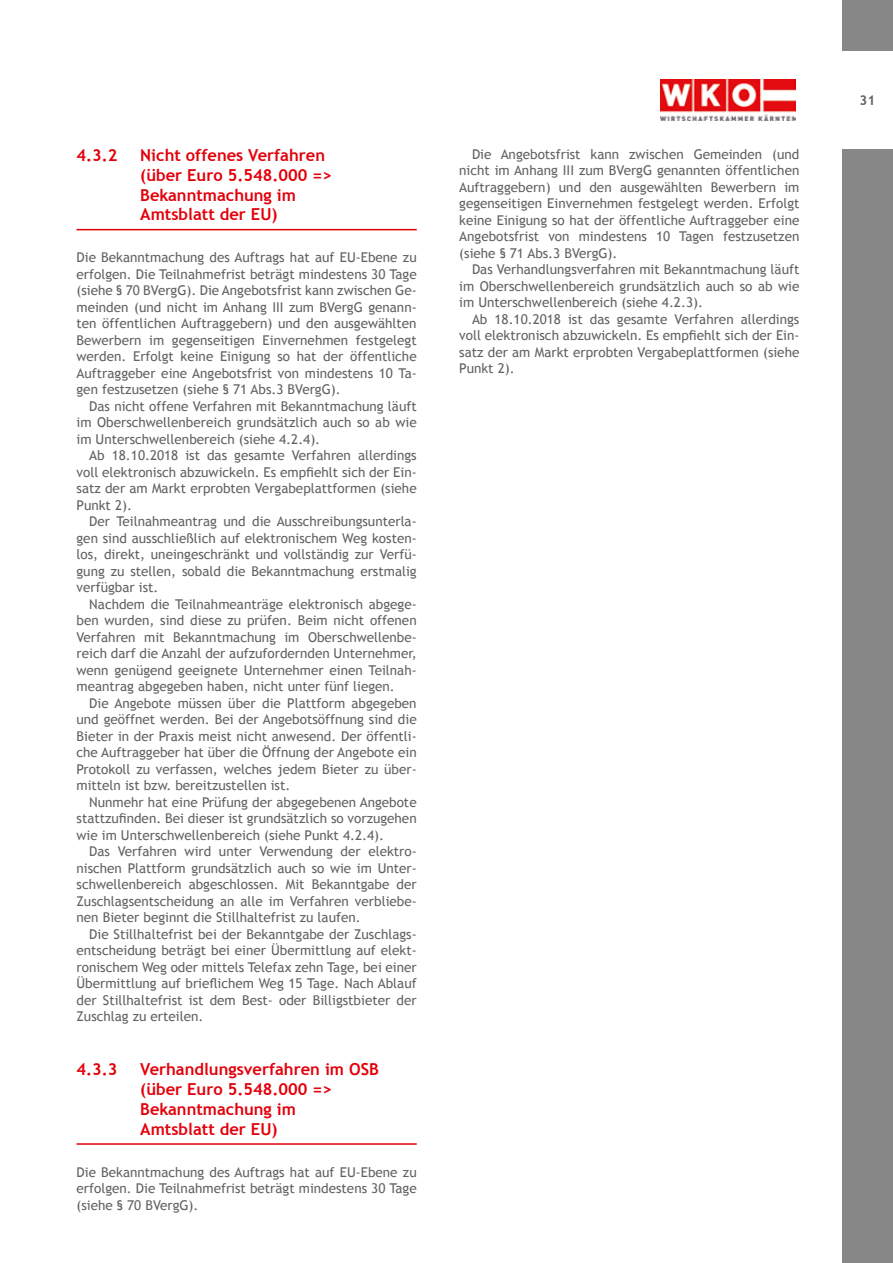
<style>
.page{position:relative;width:893px;height:1263px;background:#fff}
.page>*{position:absolute;margin:0;border:0;box-sizing:border-box;transform-origin:0 0}
.t1{font:700 16.5px/19.8px "Trebuchet MS";color:#e3000b}
.t2{font:13.5px/16.5px "Trebuchet MS";color:#626261;text-align:justify}
.t3{font:700 13.5px "Trebuchet MS";color:#626261}
</style>
<div class="page">
<div style="left:842px;top:149px;width:51px;height:1114px;background:#868786"></div>
<div style="left:842px;top:0;width:51px;height:51px;background:#868786"></div>
<img style="left:661px;top:79px;width:134px;height:42px">
<hr style="left:77px;top:229px;width:340px;height:1px;background:#e3000b">
<hr style="left:77px;top:1143px;width:340px;height:2px;background:#e3000b">
<p class="t1" style="left:77px;top:145px;width:43px">4.3.2</p>
<p class="t1" style="left:140px;top:145px;width:193px">Nicht offenes Verfahren (über Euro 5.548.000 =&gt;<br>Bekanntmachung im<br>Amtsblatt der EU)</p>
<p class="t2" style="left:77px;top:250px;width:342px">Die Bekanntmachung des Auftrags hat auf EU-Ebene zu erfolgen. Die Teilnahmefrist beträgt mindestens 30 Tage (siehe § 70 BVergG). Die Angebotsfrist kann zwischen Ge&shy;meinden (und nicht im Anhang III zum BVergG genann&shy;ten öffentlichen Auftraggebern) und den ausgewählten Bewerbern im gegenseitigen Einvernehmen festgelegt werden. Erfolgt keine Einigung so hat der öffentliche Auftraggeber eine Angebotsfrist von mindestens 10 Ta&shy;gen festzusetzen (siehe § 71 Abs.3 BVergG).</p>
<p class="t2" style="left:77px;top:398px;width:342px;text-indent:13px">Das nicht offene Verfahren mit Bekanntmachung läuft im Oberschwellenbereich grundsätzlich auch so ab wie im Unterschwellenbereich (siehe 4.2.4).</p>
<p class="t2" style="left:77px;top:448px;width:342px;text-indent:13px">Ab 18.10.2018 ist das gesamte Verfahren allerdings voll elektronisch abzuwickeln. Es empfiehlt sich der Ein&shy;satz der am Markt erprobten Vergabeplattformen (siehe Punkt 2).</p>
<p class="t2" style="left:77px;top:514px;width:342px;text-indent:13px">Der Teilnahmeantrag und die Ausschreibungsunterla&shy;gen sind ausschließlich auf elektronischem Weg kosten&shy;los, direkt, uneingeschränkt und vollständig zur Verfü&shy;gung zu stellen, sobald die Bekanntmachung erstmalig verfügbar ist.</p>
<p class="t2" style="left:77px;top:596px;width:342px;text-indent:13px">Nachdem die Teilnahmeanträge elektronisch abgege&shy;ben wurden, sind diese zu prüfen. Beim nicht offenen Verfahren mit Bekanntmachung im Oberschwellenbe&shy;reich darf die Anzahl der aufzufordernden Unternehmer, wenn genügend geeignete Unternehmer einen Teilnah&shy;meantrag abgegeben haben, nicht unter fünf liegen.</p>
<p class="t2" style="left:77px;top:695px;width:342px;text-indent:13px">Die Angebote müssen über die Plattform abgegeben und geöffnet werden. Bei der Angebotsöffnung sind die Bieter in der Praxis meist nicht anwesend. Der öffentli&shy;che Auftraggeber hat über die Öffnung der Angebote ein Protokoll zu verfassen, welches jedem Bieter zu über&shy;mitteln ist bzw. bereitzustellen ist.</p>
<p class="t2" style="left:77px;top:794px;width:342px;text-indent:13px">Nunmehr hat eine Prüfung der abgegebenen Angebote stattzufinden. Bei dieser ist grundsätzlich so vorzugehen wie im Unterschwellenbereich (siehe Punkt 4.2.4).</p>
<p class="t2" style="left:77px;top:843px;width:342px;text-indent:13px">Das Verfahren wird unter Verwendung der elektro&shy;nischen Plattform grundsätzlich auch so wie im Unter&shy;schwellenbereich abgeschlossen. Mit Bekanntgabe der Zuschlagsentscheidung an alle im Verfahren verbliebe&shy;nen Bieter beginnt die Stillhaltefrist zu laufen.</p>
<p class="t2" style="left:77px;top:926px;width:342px;text-indent:13px">Die Stillhaltefrist bei der Bekanntgabe der Zuschlags&shy;entscheidung beträgt bei einer Übermittlung auf elekt&shy;ronischem Weg oder mittels Telefax zehn Tage, bei einer Übermittlung auf brieflichem Weg 15 Tage. Nach Ablauf der Stillhaltefrist ist dem Best- oder Billigstbieter der Zuschlag zu erteilen.</p>
<p class="t1" style="left:77px;top:1059px;width:43px">4.3.3</p>
<p class="t1" style="left:140px;top:1059px;width:240px">Verhandlungsverfahren im OSB (über Euro 5.548.000 =&gt;<br>Bekanntmachung im<br>Amtsblatt der EU)</p>
<p class="t2" style="left:77px;top:1164px;width:342px">Die Bekanntmachung des Auftrags hat auf EU-Ebene zu erfolgen. Die Teilnahmefrist beträgt mindestens 30 Tage (siehe § 70 BVergG).</p>
<p class="t2" style="left:459px;top:146px;width:342px;text-indent:13px">Die Angebotsfrist kann zwischen Gemeinden (und nicht im Anhang III zum BVergG genannten öffentlichen Auftraggebern) und den ausgewählten Bewerbern im gegenseitigen Einvernehmen festgelegt werden. Erfolgt keine Einigung so hat der öffentliche Auftraggeber eine Angebotsfrist von mindestens 10 Tagen festzusetzen (siehe § 71 Abs.3 BVergG).</p>
<p class="t2" style="left:459px;top:261px;width:342px;text-indent:13px">Das Verhandlungsverfahren mit Bekanntmachung läuft im Oberschwellenbereich grundsätzlich auch so ab wie im Unterschwellenbereich (siehe 4.2.3).</p>
<p class="t2" style="left:459px;top:311px;width:342px;text-indent:13px">Ab 18.10.2018 ist das gesamte Verfahren allerdings voll elektronisch abzuwickeln. Es empfiehlt sich der Ein&shy;satz der am Markt erprobten Vergabeplattformen (siehe Punkt 2).</p>
<p class="t3" style="left:859px;top:92px;width:17px">31</p>
</div>
